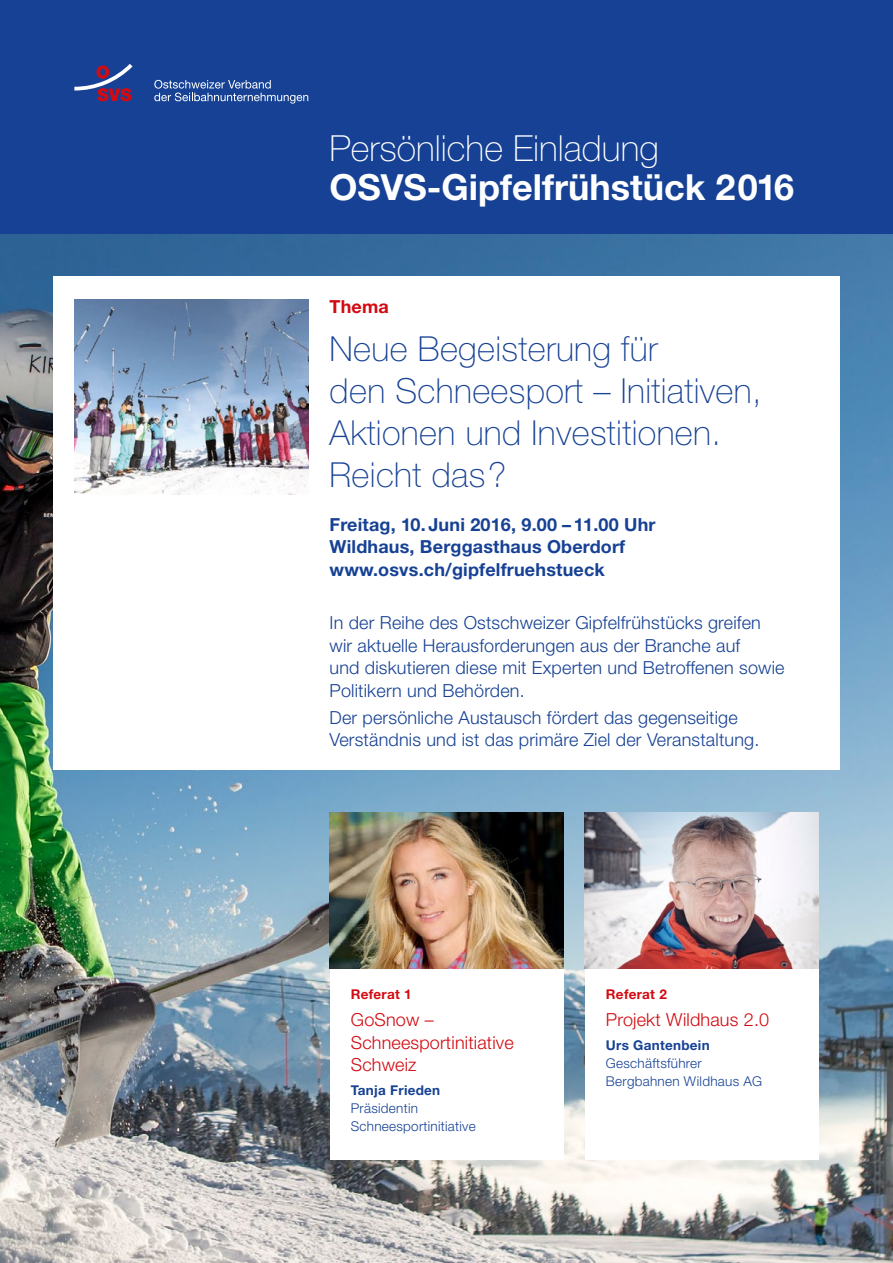
<style>
.page{position:relative;width:893px;height:1263px;background:#fff}
.page>*{position:absolute;margin:0;border:0;box-sizing:border-box;transform-origin:0 0}
.t1{font:700 36px "Helvetica Neue LT";color:#fff}
.t2{font:100 36px "Helvetica Neue LT";color:#fff}
.t3{font:100 34.5px/42px "Helvetica Neue LT";letter-spacing:.01em;color:#164194}
.t4{font:300 18px/22.5px "Helvetica Neue LT";letter-spacing:.01em;color:#164194}
.t5{font:700 18px/22.5px "Helvetica Neue LT";letter-spacing:.01em;color:#164194}
.t6{font:300 18px/22.5px "Helvetica Neue LT";letter-spacing:.01em;color:#d20a11}
.t7{font:700 18px "Helvetica Neue LT";letter-spacing:.01em;color:#d20a11}
.t8{font:300 13.5px/18px "Helvetica Neue LT";letter-spacing:.02em;color:#164194}
.t9{font:700 13.5px "Helvetica Neue LT";letter-spacing:.02em;color:#164194}
.t10{font:700 13.5px "Helvetica Neue LT";letter-spacing:.02em;color:#d20a11}
</style>
<div class="page">
<img style="left:0;top:234px;width:893px;height:1029px">
<div style="left:0;top:0;width:893px;height:234px;background:#164194"></div>
<div style="left:53px;top:276px;width:787px;height:494px;background:#fff"></div>
<svg style="left:154px;top:80px;width:154px;height:24px"></svg>
<svg style="left:74px;top:64px;width:59px;height:37px"></svg>
<img style="left:74px;top:300px;width:234px;height:194px">
<div style="left:330px;top:968px;width:233px;height:192px;background:#fff"></div>
<img style="left:330px;top:812px;width:233px;height:156px">
<div style="left:585px;top:968px;width:234px;height:192px;background:#fff"></div>
<img style="left:585px;top:812px;width:234px;height:156px">
<h1 class="t2" style="left:330px;top:128px;width:331px">Persönliche Einladung</h1>
<h1 class="t1" style="left:330px;top:165px;width:466px">OSVS-Gipfelfrühstück 2016</h1>
<p class="t7" style="left:330px;top:295px;width:61px">Thema</p>
<h2 class="t3" style="left:330px;top:328px;width:434px">Neue Begeisterung für<br>den Schneesport – Initiativen,<br>Aktionen und Investitionen.<br>Reicht das?</h2>
<p class="t5" style="left:330px;top:513px;width:327px">Freitag, 10. Juni 2016, 9.00 – 11.00 Uhr<br>Wildhaus, Berggasthaus Oberdorf www.osvs.ch/gipfelfruehstueck</p>
<p class="t4" style="left:330px;top:611px;width:456px">In der Reihe des Ostschweizer Gipfelfrühstücks greifen wir aktuelle Herausforderungen aus der Branche auf<br>und diskutieren diese mit Experten und Betroffenen sowie Politikern und Behörden.</p>
<p class="t4" style="left:330px;top:705px;width:431px">Der persönliche Austausch fördert das gegenseitige<br>Verständnis und ist das primäre Ziel der Veranstaltung.</p>
<p class="t10" style="left:351px;top:986px;width:62px">Referat 1</p>
<p class="t6" style="left:351px;top:1008px;width:164px">GoSnow –<br>Schneesportinitiative<br>Schweiz</p>
<p class="t9" style="left:351px;top:1082px;width:91px">Tanja Frieden</p>
<p class="t8" style="left:351px;top:1099px;width:126px">Präsidentin<br>Schneesportinitiative</p>
<p class="t10" style="left:606px;top:986px;width:62px">Referat 2</p>
<p class="t6" style="left:606px;top:1008px;width:165px">Projekt Wildhaus 2.0</p>
<p class="t9" style="left:606px;top:1037px;width:105px">Urs Gantenbein</p>
<p class="t8" style="left:606px;top:1054px;width:158px">Geschäftsführer<br>Bergbahnen Wildhaus AG</p>
</div>
